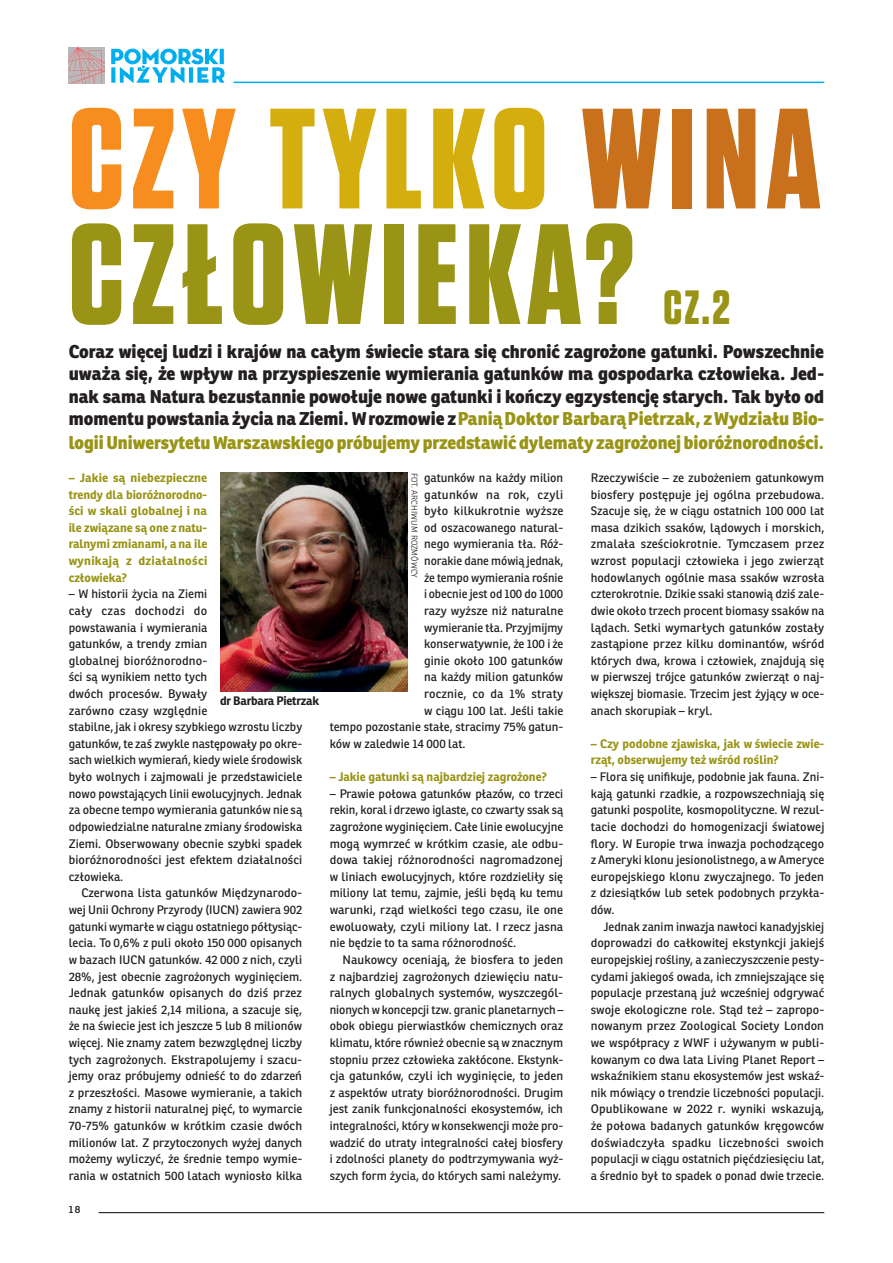
<style>
.page{position:relative;width:893px;height:1263px;background:#fff}
.page>*{position:absolute;margin:0;border:0;box-sizing:border-box;transform-origin:0 0}
.t1{font:700 142.5px "Tungsten";letter-spacing:.05em;color:#d4ae0e}
.t2{font:700 142.5px "Tungsten";letter-spacing:.045em;color:#999415}
.t3{font:700 48px "Tungsten";color:#999415}
.txt{font:800 18px/22.8px "Ronnia";letter-spacing:-.005em;color:#231f20;text-align:justify}
.txt-2{font:12px/16.6px "Ronnia";color:#231f20;text-align:justify}
.txt-3{font:700 12px/16.6px "Ronnia";color:#999415;text-align:justify}
.txt-4{font:12px "Ronnia";letter-spacing:.025em;color:#231f20}
.podpis_fot{font:700 12px "Ronnia";letter-spacing:-.02em;color:#231f20}
.fot_autor{font:300 8.25px "Ronnia";letter-spacing:.01em;color:#231f20}
.s1{color:#f68d1e}
.s2{color:#c8701c}
.s3{color:#999415}
</style>
<div class="page">
<hr style="left:99px;top:1212px;width:725px;height:1px;background:#231f20">
<hr style="left:234px;top:82px;width:590px;height:1px;background:#00aeef">
<svg style="left:111px;top:48px;width:114px;height:35px"></svg>
<img style="left:220px;top:473px;width:187px;height:219px">
<img style="left:69px;top:48px;width:35px;height:35px">
<p class="t1" style="left:69px;top:83px;width:754px"><span class="s1">CZY</span> TYLKO <span class="s2">WINA</span></p>
<p class="t2" style="left:69px;top:198px;width:567px">CZŁOWIEKA?</p>
<p class="t3" style="left:664px;top:282px;width:68px">CZ.2</p>
<p class="txt" style="left:69px;top:340px;width:757px">Coraz więcej ludzi i krajów na całym świecie stara się chronić zagrożone gatunki. Powszechnie uważa się, że wpływ na przyspieszenie wymierania gatunków ma gospodarka człowieka. Jed&shy;nak sama Natura bezustannie powołuje nowe gatunki i kończy egzystencję starych. Tak było od momentu powstania życia na Ziemi. W rozmowie z <span class="s3">Panią Doktor Barbarą Pietrzak, z Wydziału Bio&shy;logii Uniwersytetu Warszawskiego próbujemy przedstawić dylematy zagrożonej bioróżnorodności.</span></p>
<p class="fot_autor" style="left:420px;top:473px;width:106px;rotate:90deg">FOT. ARCHIWUM ROZMÓWCY</p>
<p class="txt-2" style="left:424px;top:469px;width:141px">gatunków na każdy milion</p>
<p class="txt-4" style="left:424px;top:487px;width:141px">gatunków na rok, czyli</p>
<p class="txt-2" style="left:424px;top:502px;width:141px">było kilkukrotnie wyższe</p>
<p class="txt-2" style="left:424px;top:519px;width:141px">od oszacowanego natural‑</p>
<p class="txt-2" style="left:424px;top:536px;width:141px">nego wymierania tła. Róż‑</p>
<p class="txt-2" style="left:424px;top:552px;width:141px">norakie dane mówią jednak,</p>
<p class="txt-2" style="left:424px;top:569px;width:141px">że tempo wymierania rośnie</p>
<p class="txt-2" style="left:424px;top:586px;width:140px">i obecnie jest od 100 do 1000</p>
<p class="txt-2" style="left:424px;top:602px;width:141px">razy wyższe niż naturalne</p>
<p class="txt-2" style="left:424px;top:619px;width:140px">wymieranie tła. Przyjmijmy</p>
<p class="txt-2" style="left:424px;top:635px;width:141px">konserwatywnie, że 100 i że</p>
<p class="txt-2" style="left:424px;top:652px;width:140px">ginie około 100 gatunków</p>
<p class="txt-2" style="left:424px;top:669px;width:141px">na każdy milion gatunków</p>
<p class="txt-2" style="left:424px;top:685px;width:141px">rocznie, co da 1% straty</p>
<p class="txt-2" style="left:424px;top:702px;width:141px">w ciągu 100 lat. Jeśli takie</p>
<p class="txt-2" style="left:330px;top:718px;width:235px">tempo pozostanie stałe, stracimy 75% gatun‑</p>
<p class="txt-2" style="left:330px;top:735px;width:137px">ków w zaledwie 14 000 lat.</p>
<p class="txt-3" style="left:330px;top:768px;width:219px">– Jakie gatunki są najbardziej zagrożone?</p>
<p class="txt-2" style="left:330px;top:785px;width:235px">– Prawie połowa gatunków płazów, co trzeci rekin, koral i drzewo iglaste, co czwarty ssak są zagrożone wyginięciem. Całe linie ewolucyjne mogą wymrzeć w krótkim czasie, ale odbu‑ dowa takiej różnorodności nagromadzonej w liniach ewolucyjnych, które rozdzieliły się miliony lat temu, zajmie, jeśli będą ku temu warunki, rząd wielkości tego czasu, ile one ewoluowały, czyli miliony lat. I rzecz jasna nie będzie to ta sama różnorodność.</p>
<p class="txt-2" style="left:330px;top:951px;width:235px;text-indent:13px">Naukowcy oceniają, że biosfera to jeden z najbardziej zagrożonych dziewięciu natu‑ ralnych globalnych systemów, wyszczegól‑ nionych w koncepcji tzw. granic planetarnych – obok obiegu pierwiastków chemicznych oraz klimatu, które również obecnie są w znacznym stopniu przez człowieka zakłócone. Ekstynk‑ cja gatunków, czyli ich wyginięcie, to jeden z aspektów utraty bioróżnorodności. Drugim jest zanik funkcjonalności ekosystemów, ich integralności, który w konsekwencji może pro‑ wadzić do utraty integralności całej biosfery i zdolności planety do podtrzymywania wyż‑ szych form życia, do których sami należymy.</p>
<p class="txt-2" style="left:591px;top:469px;width:235px">Rzeczywiście – ze zubożeniem gatunkowym biosfery postępuje jej ogólna przebudowa.<br>Szacuje się, że w ciągu ostatnich 100 000 lat masa dzikich ssaków, lądowych i morskich, zmalała sześciokrotnie. Tymczasem przez wzrost populacji człowieka i jego zwierząt hodowlanych ogólnie masa ssaków wzrosła czterokrotnie. Dzikie ssaki stanowią dziś zale‑ dwie około trzech procent biomasy ssaków na lądach. Setki wymarłych gatunków zostały zastąpione przez kilku dominantów, wśród których dwa, krowa i człowiek, znajdują się w pierwszej trójce gatunków zwierząt o naj‑ większej biomasie. Trzecim jest żyjący w oce‑ anach skorupiak – kryl.</p>
<p class="txt-3" style="left:591px;top:735px;width:235px">– Czy podobne zjawiska, jak w świecie zwie&shy;rząt, obserwujemy też wśród roślin?</p>
<p class="txt-2" style="left:591px;top:768px;width:235px">– Flora się unifikuje, podobnie jak fauna. Zni‑ kają gatunki rzadkie, a rozpowszechniają się gatunki pospolite, kosmopolityczne. W rezul‑ tacie dochodzi do homogenizacji światowej flory. W Europie trwa inwazja pochodzącego z Ameryki klonu jesionolistnego, a w Ameryce europejskiego klonu zwyczajnego. To jeden z dziesiątków lub setek podobnych przykła‑ dów.</p>
<p class="txt-2" style="left:591px;top:918px;width:235px;text-indent:13px">Jednak zanim inwazja nawłoci kanadyjskiej doprowadzi do całkowitej ekstynkcji jakiejś europejskiej rośliny, a zanieczyszczenie pesty‑ cydami jakiegoś owada, ich zmniejszające się populacje przestaną już wcześniej odgrywać swoje ekologiczne role. Stąd też – zapropo‑ nowanym przez Zoological Society London we współpracy z WWF i używanym w publi‑ kowanym co dwa lata Living Planet Report – wskaźnikiem stanu ekosystemów jest wskaź‑ nik mówiący o trendzie liczebności populacji.<br>Opublikowane w 2022 r. wyniki wskazują, że połowa badanych gatunków kręgowców doświadczyła spadku liczebności swoich populacji w ciągu ostatnich pięćdziesięciu lat, a średnio był to spadek o ponad dwie trzecie.</p>
<p class="txt-3" style="left:69px;top:469px;width:140px">– Jakie są niebezpieczne trendy dla bioróżnorodno&shy;ści w skali globalnej i na ile związane są one z natu&shy;ralnymi zmianami, a na ile wynikają z działalności człowieka?</p>
<p class="txt-2" style="left:69px;top:586px;width:235px;text-align:left">– W historii życia na Ziemi<br>cały czas dochodzi do<br>powstawania i wymierania<br>gatunków, a trendy zmian<br>globalnej bioróżnorodno‑<br>ści są wynikiem netto tych<br>dwóch procesów. Bywały<br>zarówno czasy względnie<br>stabilne, jak i okresy szybkiego wzrostu liczby gatunków, te zaś zwykle następowały po okre‑ sach wielkich wymierań, kiedy wiele środowisk było wolnych i zajmowali je przedstawiciele nowo powstających linii ewolucyjnych. Jednak za obecne tempo wymierania gatunków nie są odpowiedzialne naturalne zmiany środowiska Ziemi. Obserwowany obecnie szybki spadek bioróżnorodności jest efektem działalności człowieka.</p>
<p class="txt-2" style="left:69px;top:885px;width:235px;text-indent:13px">Czerwona lista gatunków Międzynarodo‑ wej Unii Ochrony Przyrody (IUCN) zawiera 902 gatunki wymarłe w ciągu ostatniego półtysiąc‑ lecia. To 0,6% z puli około 150 000 opisanych w bazach IUCN gatunków. 42 000 z nich, czyli 28%, jest obecnie zagrożonych wyginięciem.<br>Jednak gatunków opisanych do dziś przez naukę jest jakieś 2,14 miliona, a szacuje się, że na świecie jest ich jeszcze 5 lub 8 milionów więcej. Nie znamy zatem bezwzględnej liczby tych zagrożonych. Ekstrapolujemy i szacu‑ jemy oraz próbujemy odnieść to do zdarzeń z przeszłości. Masowe wymieranie, a takich znamy z historii naturalnej pięć, to wymarcie 70-75% gatunków w krótkim czasie dwóch milionów lat. Z przytoczonych wyżej danych możemy wyliczyć, że średnie tempo wymie‑ rania w ostatnich 500 latach wyniosło kilka</p>
<p class="podpis_fot" style="left:220px;top:693px;width:100px">dr Barbara Pietrzak</p>
<p class="txt-2" style="left:69px;top:1200px;width:13px">18</p>
</div>
